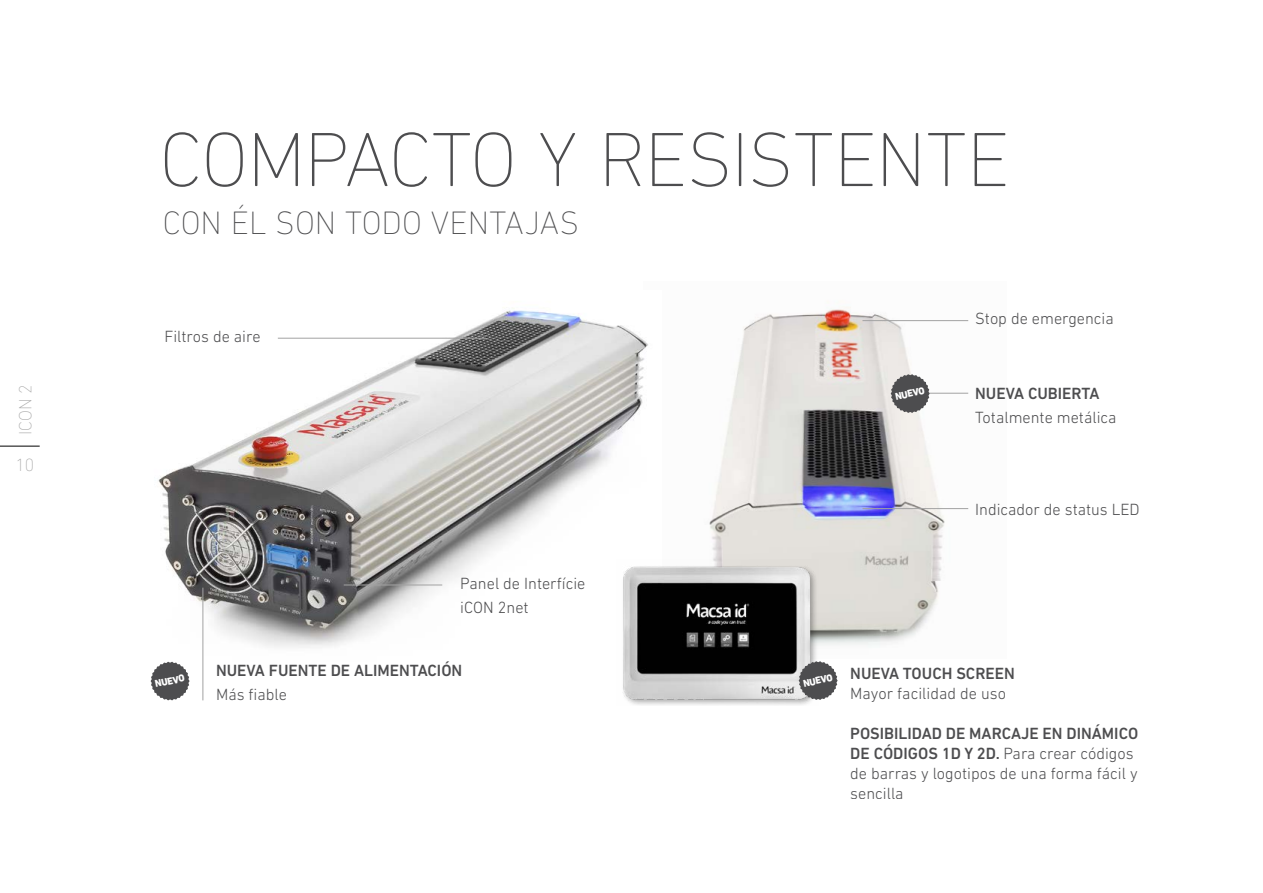
<style>
.page{position:relative;width:1263px;height:893px;background:#fff}
.page>*{position:absolute;margin:0;border:0;box-sizing:border-box;transform-origin:0 0}
.t1{font:200 78px "DIN Next LT Pro";letter-spacing:-.015em;color:#4d4d4f}
.t2{font:200 33px "DIN Next LT Pro";color:#4d4d4f}
.t3{font:200 18px "DIN Next LT Pro";color:#a2a2a2}
.t4{font:300 16.5px/19.8px "DIN Next LT Pro";color:#4d4d4f}
.t5{font:500 16.5px "DIN Next LT Pro";color:#4d4d4f}
.t6{font:800 10.2px "DIN Next LT Pro";color:#fff}
.s1{font-weight:500}
</style>
<div class="page">
<img style="left:709px;top:307px;width:260px;height:339px">
<hr style="left:905px;top:393px;width:63px;height:1px;background:#a2a2a2">
<hr style="left:862px;top:508px;width:106px;height:1px;background:#a2a2a2">
<hr style="left:862px;top:320px;width:106px;height:1px;background:#a2a2a2">
<img style="left:150px;top:308px;width:498px;height:389px">
<hr style="left:202px;top:588px;width:1px;height:112px;background:#a2a2a2">
<hr style="left:344px;top:585px;width:98px;height:1px;background:#a2a2a2">
<hr style="left:278px;top:338px;width:208px;height:1px;background:#a2a2a2">
<img style="left:617px;top:560px;width:202px;height:145px">
<svg style="left:151px;top:662px;width:39px;height:38px"></svg>
<svg style="left:799px;top:661px;width:39px;height:39px;background:#777779"></svg>
<svg style="left:891px;top:374px;width:39px;height:39px;background:#787879"></svg>
<hr style="left:0;top:446px;width:40px;height:1px;background:#000">
<p class="t3" style="left:15px;top:435px;width:52px;rotate:-90deg">ICON 2</p>
<p class="t3" style="left:15px;top:454px;width:20px">10</p>
<h1 class="t1" style="left:159px;top:115px;width:851px">COMPACTO Y RESISTENTE</h1>
<h2 class="t2" style="left:163px;top:204px;width:418px">CON ÉL SON TODO VENTAJAS</h2>
<p class="t4" style="left:164px;top:326px;width:98px">Filtros de aire</p>
<p class="t6" style="left:894px;top:391px;width:32px;rotate:-12deg">NUEVO</p>
<p class="t4" style="left:975px;top:308px;width:140px">Stop de emergencia</p>
<p class="t5" style="left:975px;top:383px;width:126px">NUEVA CUBIERTA</p>
<p class="t4" style="left:975px;top:407px;width:143px">Totalmente metálica</p>
<p class="t4" style="left:975px;top:499px;width:166px">Indicador de status LED</p>
<p class="t4" style="left:460px;top:571px;width:127px;line-height:24px">Panel de Interfície iCON 2net</p>
<p class="t5" style="left:216px;top:661px;width:248px">NUEVA FUENTE DE ALIMENTACIÓN</p>
<p class="t4" style="left:216px;top:685px;width:73px">Más fiable</p>
<p class="t6" style="left:154px;top:678px;width:32px;rotate:-12deg">NUEVO</p>
<p class="t6" style="left:802px;top:678px;width:32px;rotate:-12deg">NUEVO</p>
<p class="t5" style="left:850px;top:664px;width:166px">NUEVA TOUCH SCREEN</p>
<p class="t4" style="left:850px;top:683px;width:157px">Mayor facilidad de uso</p>
<p class="t4" style="left:850px;top:724px;width:290px"><span class="s1">POSIBILIDAD DE MARCAJE EN DINÁMICO<br>DE CÓDIGOS 1D Y 2D.</span> Para crear códigos de barras y logotipos de una forma fácil y sencilla</p>
</div>
